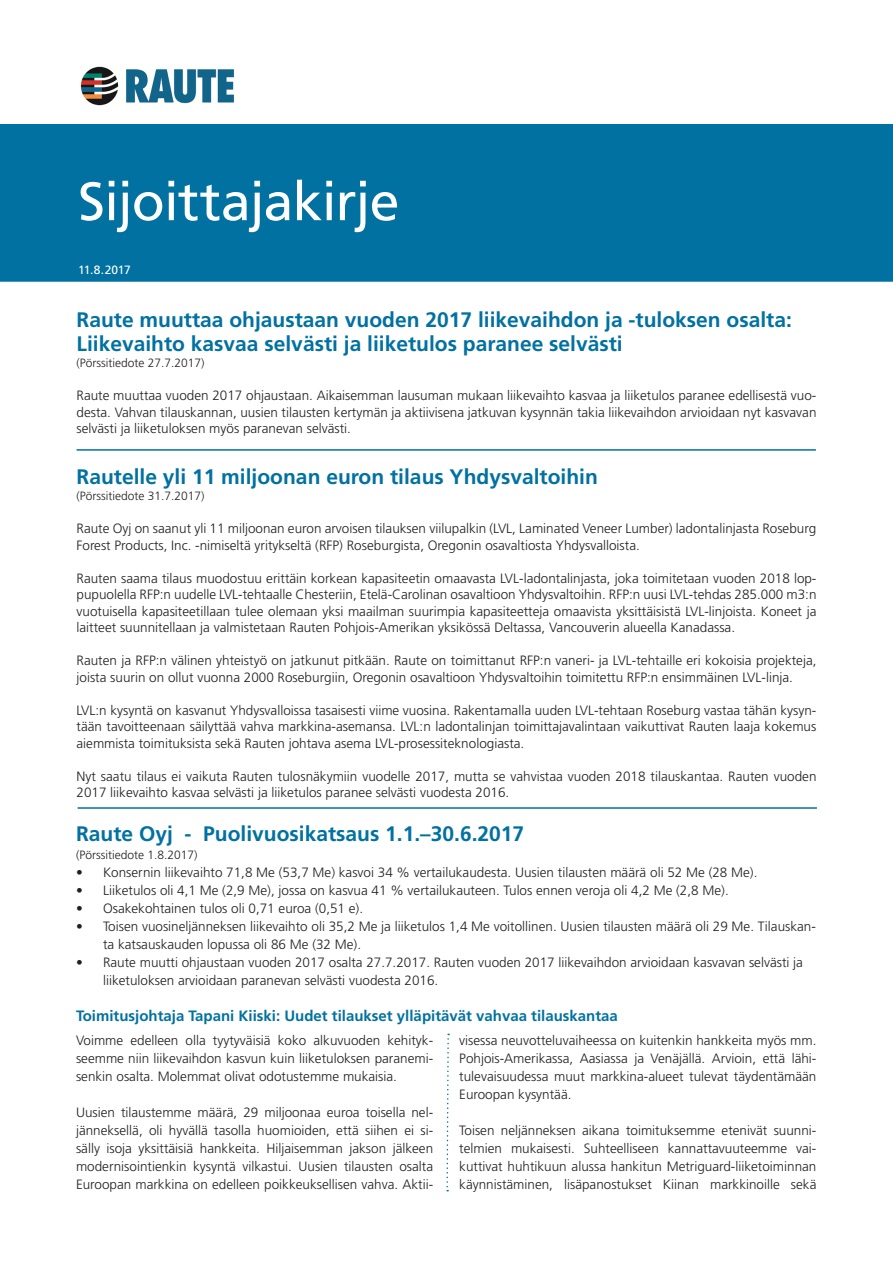
<style>
.page{position:relative;width:893px;height:1263px;background:#fff}
.page>*{position:absolute;margin:0;border:0;box-sizing:border-box;transform-origin:0 0}
.Leipis{font:54px "Frutiger LT";letter-spacing:-.02em;color:#fff}
.t1{font:700 21px/24px "Frutiger LT";color:#0071a1}
.t2{font:700 15px "Frutiger LT";color:#0071a1}
.t3{font:300 13.5px/18px "Frutiger LT";color:#231f20;text-align:justify}
.t4{font:300 12px "Frutiger LT";color:#231f20}
.Leipis-2{font:12px "Frutiger LT";letter-spacing:-.03em;color:#fff}
</style>
<div class="page">
<div style="left:0;top:124px;width:893px;height:158px;background:#0071a1"></div>
<img style="left:80px;top:66px;width:154px;height:40px">
<svg style="left:446px;top:1034px;width:4px;height:157px"></svg>
<hr style="left:77px;top:449px;width:739px;height:2px;background:#0071a1">
<hr style="left:78px;top:807px;width:739px;height:2px;background:#0071a1">
<p class="Leipis" style="left:78px;top:170px;width:323px">Sijoittajakirje</p>
<p class="Leipis-2" style="left:78px;top:263px;width:54px">11.8.2017</p>
<p class="t1" style="left:77px;top:308px;width:717px">Raute muuttaa ohjaustaan vuoden 2017 liikevaihdon ja -tuloksen osalta:<br>Liikevaihto kasvaa selvästi ja liiketulos paranee selvästi</p>
<p class="t4" style="left:77px;top:356px;width:130px">(Pörssitiedote 27.7.2017)</p>
<p class="t3" style="left:77px;top:388px;width:741px;line-height:16.5px">Raute muuttaa vuoden 2017 ohjaustaan. Aikaisemman lausuman mukaan liikevaihto kasvaa ja liiketulos paranee edellisestä vuo&shy;desta. Vahvan tilauskannan, uusien tilausten kertymän ja aktiivisena jatkuvan kysynnän takia liikevaihdon arvioidaan nyt kasvavan selvästi ja liiketuloksen myös paranevan selvästi.</p>
<p class="t1" style="left:77px;top:464px;width:523px">Rautelle yli 11 miljoonan euron tilaus Yhdysvaltoihin</p>
<p class="t4" style="left:77px;top:489px;width:130px">(Pörssitiedote 31.7.2017)</p>
<p class="t3" style="left:77px;top:520px;width:741px;line-height:16.5px">Raute Oyj on saanut yli 11 miljoonan euron arvoisen tilauksen viilupalkin (LVL, Laminated Veneer Lumber) ladontalinjasta Roseburg<br>Forest Products, Inc. -nimiseltä yritykseltä (RFP) Roseburgista, Oregonin osavaltiosta Yhdysvalloista.</p>
<p class="t3" style="left:77px;top:570px;width:741px;line-height:16.5px">Rauten saama tilaus muodostuu erittäin korkean kapasiteetin omaavasta LVL-ladontalinjasta, joka toimitetaan vuoden 2018 lop&shy;pupuolella RFP:n uudelle LVL-tehtaalle Chesteriin, Etelä-Carolinan osavaltioon Yhdysvaltoihin. RFP:n uusi LVL-tehdas 285.000 m3:n vuotuisella kapasiteetillaan tulee olemaan yksi maailman suurimpia kapasiteetteja omaavista yksittäisistä LVL-linjoista. Koneet ja laitteet suunnitellaan ja valmistetaan Rauten Pohjois-Amerikan yksikössä Deltassa, Vancouverin alueella Kanadassa.</p>
<p class="t3" style="left:77px;top:652px;width:741px;line-height:16.5px">Rauten ja RFP:n välinen yhteistyö on jatkunut pitkään. Raute on toimittanut RFP:n vaneri- ja LVL-tehtaille eri kokoisia projekteja, joista suurin on ollut vuonna 2000 Roseburgiin, Oregonin osavaltioon Yhdysvaltoihin toimitettu RFP:n ensimmäinen LVL-linja.</p>
<p class="t3" style="left:77px;top:702px;width:741px;line-height:16.5px">LVL:n kysyntä on kasvanut Yhdysvalloissa tasaisesti viime vuosina. Rakentamalla uuden LVL-tehtaan Roseburg vastaa tähän kysyn&shy;tään tavoitteenaan säilyttää vahva markkina-asemansa. LVL:n ladontalinjan toimittajavalintaan vaikuttivat Rauten laaja kokemus aiemmista toimituksista sekä Rauten johtava asema LVL-prosessiteknologiasta.</p>
<p class="t3" style="left:77px;top:768px;width:741px;line-height:16.5px">Nyt saatu tilaus ei vaikuta Rauten tulosnäkymiin vuodelle 2017, mutta se vahvistaa vuoden 2018 tilauskantaa. Rauten vuoden<br>2017 liikevaihto kasvaa selvästi ja liiketulos paranee selvästi vuodesta 2016.</p>
<p class="t1" style="left:76px;top:821px;width:450px">Raute Oyj - Puolivuosikatsaus 1.1.–30.6.2017</p>
<p class="t4" style="left:76px;top:848px;width:123px">(Pörssitiedote 1.8.2017)</p>
<p class="t3" style="left:76px;top:863px;width:683px">• Konsernin liikevaihto 71,8 Me (53,7 Me) kasvoi 34 % vertailukaudesta. Uusien tilausten määrä oli 52 Me (28 Me).</p>
<p class="t3" style="left:76px;top:881px;width:654px">• Liiketulos oli 4,1 Me (2,9 Me), jossa on kasvua 41 % vertailukauteen. Tulos ennen veroja oli 4,2 Me (2,8 Me).</p>
<p class="t3" style="left:76px;top:899px;width:289px">• Osakekohtainen tulos oli 0,71 euroa (0,51 e).</p>
<p class="t3" style="left:103px;top:917px;width:714px;text-indent:-27px">• Toisen vuosineljänneksen liikevaihto oli 35,2 Me ja liiketulos 1,4 Me voitollinen. Uusien tilausten määrä oli 29 Me. Tilauskan&shy;ta katsauskauden lopussa oli 86 Me (32 Me).</p>
<p class="t3" style="left:103px;top:953px;width:701px;text-indent:-27px">• Raute muutti ohjaustaan vuoden 2017 osalta 27.7.2017. Rauten vuoden 2017 liikevaihdon arvioidaan kasvavan selvästi ja liiketuloksen arvioidaan paranevan selvästi vuodesta 2016.</p>
<p class="t2" style="left:76px;top:1007px;width:543px">Toimitusjohtaja Tapani Kiiski: Uudet tilaukset ylläpitävät vahvaa tilauskantaa</p>
<p class="t3" style="left:76px;top:1031px;width:359px">Voimme edelleen olla tyytyväisiä koko alkuvuoden kehityk&shy;seemme niin liikevaihdon kasvun kuin liiketuloksen paranemi&shy;senkin osalta. Molemmat olivat odotustemme mukaisia.</p>
<p class="t3" style="left:76px;top:1103px;width:359px">Uusien tilaustemme määrä, 29 miljoonaa euroa toisella nel&shy;jänneksellä, oli hyvällä tasolla huomioiden, että siihen ei si&shy;sälly isoja yksittäisiä hankkeita. Hiljaisemman jakson jälkeen modernisointienkin kysyntä vilkastui. Uusien tilausten osalta Euroopan markkina on edelleen poikkeuksellisen vahva. Aktii-</p>
<p class="t3" style="left:459px;top:1031px;width:359px">visessa neuvotteluvaiheessa on kuitenkin hankkeita myös mm.<br>Pohjois-Amerikassa, Aasiassa ja Venäjällä. Arvioin, että lähi&shy;tulevaisuudessa muut markkina-alueet tulevat täydentämään Euroopan kysyntää.</p>
<p class="t3" style="left:459px;top:1121px;width:359px">Toisen neljänneksen aikana toimituksemme etenivät suunni&shy;telmien mukaisesti. Suhteelliseen kannattavuuteemme vai&shy;kuttivat huhtikuun alussa hankitun Metriguard-liiketoiminnan käynnistäminen, lisäpanostukset Kiinan markkinoille sekä</p>
</div>
